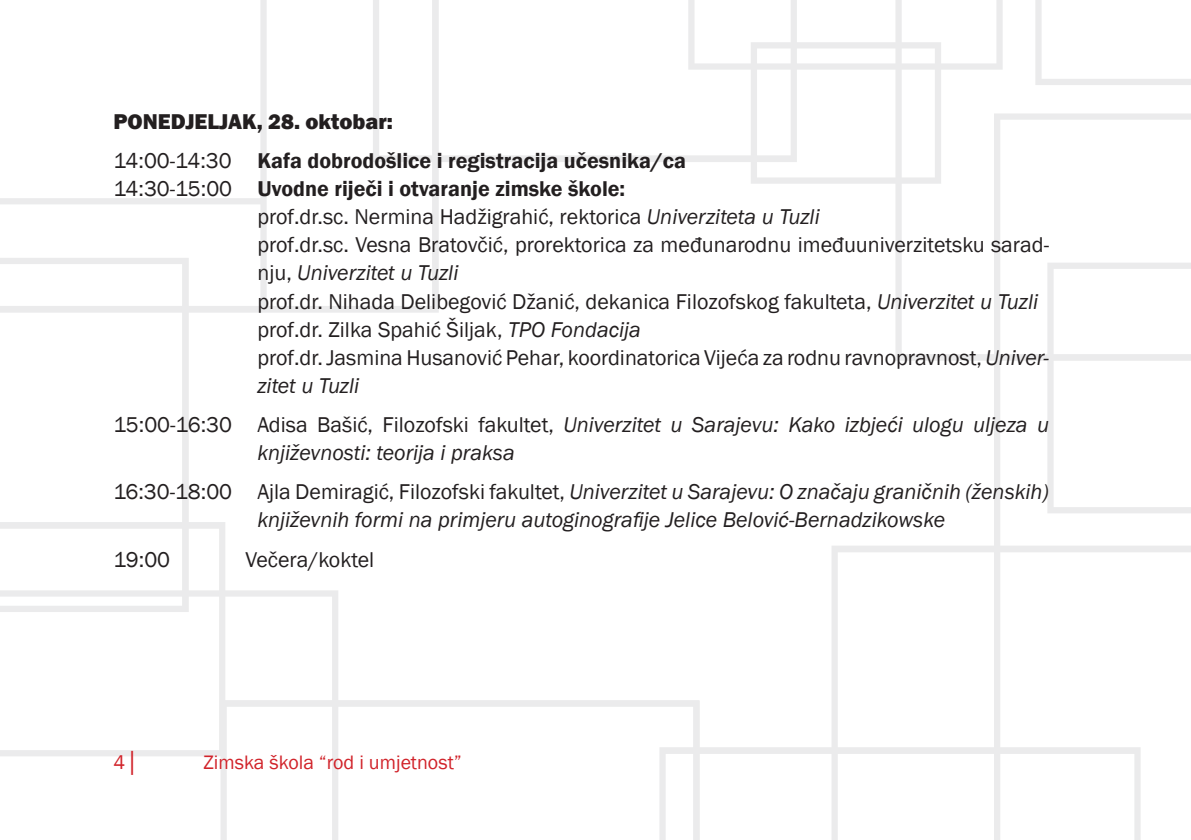
<style>
.page{position:relative;width:1191px;height:840px;background:#fff}
.page>*{position:absolute;margin:0;border:0;box-sizing:border-box;transform-origin:0 0}
.t1{font:22px/28px "Franklin Gothic";color:#231f20}
.t2{font:italic 22px/28px "Franklin Gothic";color:#231f20}
.t3{font:600 22px/39.4px "Franklin Gothic";color:#231f20}
.t4{font:20px "Franklin Gothic";color:#d1232a}
.s1{font-weight:800}
.s2{font-weight:400}
.s3{font-weight:600}
.s4{font-style:italic}
.s5{font-style:normal}
</style>
<div class="page">
<img style="left:0;top:0;width:1191px;height:839px">
<p class="t3" style="left:113px;top:102px;width:574px"><span class="s1">PONEDJELJAK, 28. oktobar:<br></span><span class="s2">14:00-14:30</span> Kafa dobrodošlice i registracija učesnika/ca</p>
<p class="t1" style="left:257px;top:175px;width:793px;text-indent:-144px">14:30-15:00 <span class="s3">Uvodne riječi i otvaranje zimske škole:<br></span>prof.dr.sc. Nermina Hadžigrahić, rektorica <span class="s4">Univerziteta u Tuzli<br></span>prof.dr.sc. Vesna Bratovčić, prorektorica za međunarodnu imeđuuniverzitetsku sarad&shy;nju, <span class="s4">Univerzitet u Tuzli<br></span>prof.dr. Nihada Delibegović Džanić, dekanica Filozofskog fakulteta, <span class="s4">Univerzitet u Tuzli </span>prof.dr. Zilka Spahić Šiljak, <span class="s4">TPO Fondacija<br></span>prof.dr. Jasmina Husanović Pehar, koordinatorica Vijeća za rodnu ravnopravnost, <span class="s4">Univer&shy;zitet u Tuzli</span></p>
<p class="t2" style="left:257px;top:411px;width:793px;text-indent:-144px"><span class="s5">15:00-16:30 Adisa Bašić, Filozofski fakultet,</span> Univerzitet u Sarajevu: Kako izbjeći ulogu uljeza u književnosti: teorija i praksa</p>
<p class="t2" style="left:257px;top:478px;width:793px;text-indent:-144px"><span class="s5">16:30-18:00 Ajla Demiragić, Filozofski fakultet,</span> Univerzitet u Sarajevu: O značaju graničnih (ženskih) književnih formi na primjeru autoginografije Jelice Belović-Bernadzikowske</p>
<p class="t1" style="left:113px;top:545px;width:58px">19:00</p>
<p class="t1" style="left:245px;top:545px;width:130px">Večera/koktel</p>
<p class="t4" style="left:113px;top:749px;width:27px">4│</p>
<p class="t4" style="left:203px;top:749px;width:260px">Zimska škola “rod i umjetnost”</p>
</div>
